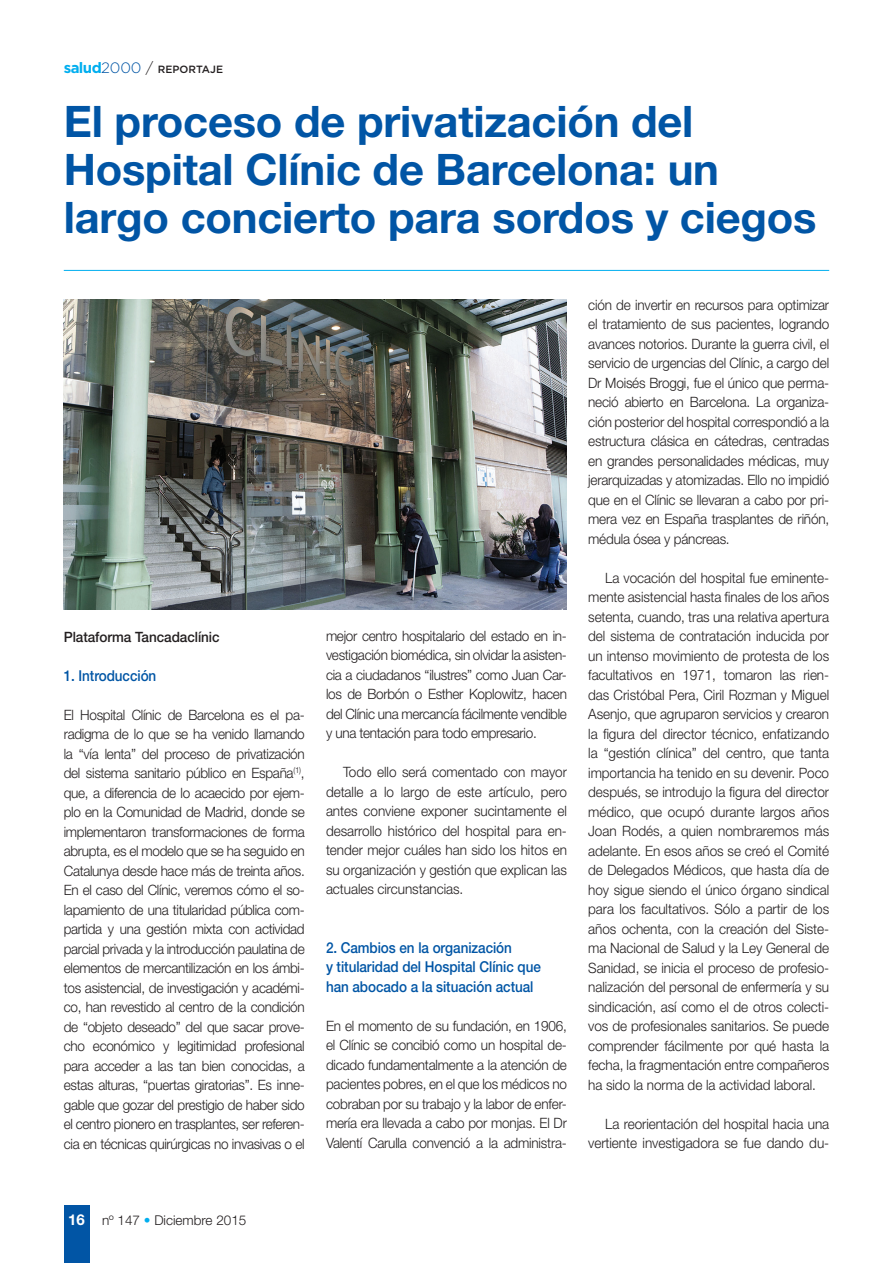
<style>
.page{position:relative;width:893px;height:1263px;background:#fff}
.page>*{position:absolute;margin:0;border:0;box-sizing:border-box;transform-origin:0 0}
.titi1{font:700 43.5px/48px "Helvetica Neue LT Std";letter-spacing:-.005em;color:#0155a5}
.titulillo{font:500 15px/19.5px "Helvetica Neue LT Std";letter-spacing:-.005em;color:#0155a5;scale:.9 1}
.t1{font:700 15px "Helvetica Neue LT Std";color:#fff}
.txt_comun{font:300 14.25px/19.5px "Helvetica Neue LT Std";letter-spacing:-.015em;color:#231f20;text-align:justify;scale:.95 1}
.txt_comun-2{font:500 14.25px "Helvetica Neue LT Std";letter-spacing:-.005em;color:#231f20;scale:.95 1}
.t2{font:300 13.5px "Helvetica Neue LT Std";color:#231f20}
.t3{font:500 10.5px "Gotham";color:#231f20}
.s1{font-weight:700;font-size:15px;color:#00aeef}
.s2{font-weight:300;font-size:15px;color:#0155a5}
.s3{font-weight:300;font-size:15px}
.s4{color:#00aeef}
</style>
<div class="page">
<div style="left:64px;top:1205px;width:25px;height:58px;background:#0155a5"></div>
<hr style="left:64px;top:270px;width:765px;height:1px;background:#00aeef">
<img style="left:64px;top:299px;width:503px;height:310px">
<p class="t3" style="left:64px;top:63px;width:161px"><span class="s1">salud</span><span class="s2">2000</span> <span class="s3">/</span> REPORTAJE</p>
<p class="titi1" style="left:64px;top:96px;width:754px">El proceso de privatización del<br>Hospital Clínic de Barcelona: un largo concierto para sordos y ciegos</p>
<p class="txt_comun-2" style="left:64px;top:628px;width:166px">Plataforma Tancadaclínic</p>
<p class="titulillo" style="left:64px;top:665px;width:104px">1. Introducción</p>
<p class="txt_comun" style="left:64px;top:704px;width:255px">El Hospital Clínic de Barcelona es el pa&shy;radigma de lo que se ha venido llamando la “vía lenta” del proceso de privatización del sistema sanitario público en España<sup>(1)</sup>, que, a diferencia de lo acaecido por ejem&shy;plo en la Comunidad de Madrid, donde se implementaron transformaciones de forma abrupta, es el modelo que se ha seguido en Catalunya desde hace más de treinta años.<br>En el caso del Clínic, veremos cómo el so&shy;lapamiento de una titularidad pública com&shy;partida y una gestión mixta con actividad parcial privada y la introducción paulatina de elementos de mercantilización en los ámbi&shy;tos asistencial, de investigación y académi&shy;co, han revestido al centro de la condición de “objeto deseado” del que sacar prove&shy;cho económico y legitimidad profesional para acceder a las tan bien conocidas, a estas alturas, “puertas giratorias”. Es inne&shy;gable que gozar del prestigio de haber sido el centro pionero en trasplantes, ser referen&shy;cia en técnicas quirúrgicas no invasivas o el</p>
<p class="txt_comun" style="left:326px;top:626px;width:255px">mejor centro hospitalario del estado en in&shy;vestigación biomédica, sin olvidar la asisten&shy;cia a ciudadanos “ilustres” como Juan Car&shy;los de Borbón o Esther Koplowitz, hacen del Clínic una mercancía fácilmente vendible y una tentación para todo empresario.</p>
<p class="txt_comun" style="left:326px;top:762px;width:255px;text-indent:17px">Todo ello será comentado con mayor detalle a lo largo de este artículo, pero antes conviene exponer sucintamente el desarrollo histórico del hospital para en&shy;tender mejor cuáles han sido los hitos en su organización y gestión que explican las actuales circunstancias.</p>
<p class="titulillo" style="left:326px;top:938px;width:240px">2. Cambios en la organización<br>y titularidad del Hospital Clínic que han abocado a la situación actual</p>
<p class="txt_comun" style="left:326px;top:1016px;width:255px">En el momento de su fundación, en 1906, el Clínic se concibió como un hospital de&shy;dicado fundamentalmente a la atención de pacientes pobres, en el que los médicos no cobraban por su trabajo y la labor de enfer&shy;mería era llevada a cabo por monjas. El Dr Valentí Carulla convenció a la administra-</p>
<p class="txt_comun" style="left:588px;top:295px;width:255px">ción de invertir en recursos para optimizar el tratamiento de sus pacientes, logrando avances notorios. Durante la guerra civil, el servicio de urgencias del Clínic, a cargo del Dr Moisés Broggi, fue el único que perma&shy;neció abierto en Barcelona. La organiza&shy;ción posterior del hospital correspondió a la estructura clásica en cátedras, centradas en grandes personalidades médicas, muy jerarquizadas y atomizadas. Ello no impidió que en el Clínic se llevaran a cabo por pri&shy;mera vez en España trasplantes de riñón, médula ósea y páncreas.</p>
<p class="txt_comun" style="left:588px;top:568px;width:255px;text-indent:17px">La vocación del hospital fue eminente&shy;mente asistencial hasta finales de los años setenta, cuando, tras una relativa apertura del sistema de contratación inducida por un intenso movimiento de protesta de los facultativos en 1971, tomaron las rien&shy;das Cristóbal Pera, Ciril Rozman y Miguel Asenjo, que agruparon servicios y crearon la figura del director técnico, enfatizando la “gestión clínica” del centro, que tanta importancia ha tenido en su devenir. Poco después, se introdujo la figura del director médico, que ocupó durante largos años Joan Rodés, a quien nombraremos más adelante. En esos años se creó el Comité de Delegados Médicos, que hasta día de hoy sigue siendo el único órgano sindical para los facultativos. Sólo a partir de los años ochenta, con la creación del Siste&shy;ma Nacional de Salud y la Ley General de Sanidad, se inicia el proceso de profesio&shy;nalización del personal de enfermería y su sindicación, así como el de otros colecti&shy;vos de profesionales sanitarios. Se puede comprender fácilmente por qué hasta la fecha, la fragmentación entre compañeros ha sido la norma de la actividad laboral.</p>
<p class="txt_comun" style="left:588px;top:1114px;width:255px;text-align:right">La reorientación del hospital hacia una vertiente investigadora se fue dando du-</p>
<p class="t1" style="left:68px;top:1210px;width:18px">16</p>
<p class="t2" style="left:102px;top:1211px;width:146px">nº 147 <span class="s4">•</span> Diciembre 2015</p>
</div>
